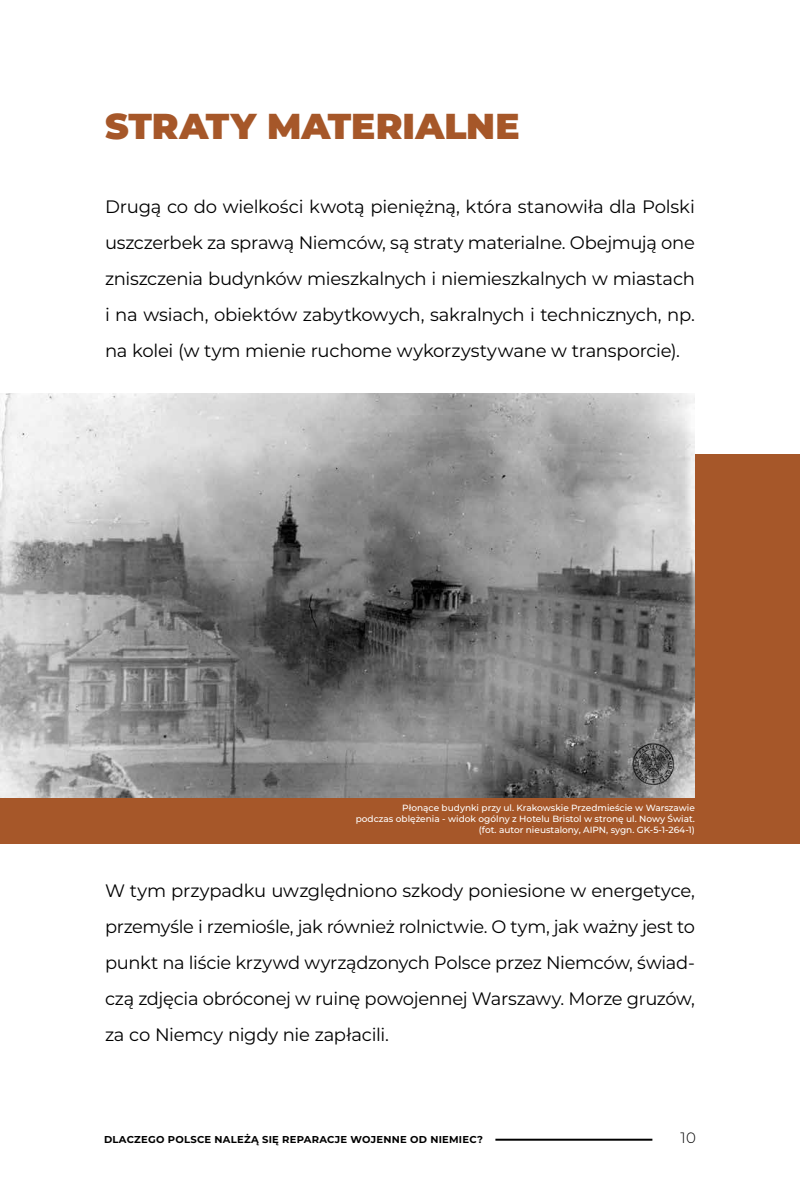
<style>
.page{position:relative;width:800px;height:1200px;background:#fff}
.page>*{position:absolute;margin:0;border:0;box-sizing:border-box;transform-origin:0 0}
.t1{font:900 36px "Montserrat";letter-spacing:.005em;color:#a65729}
.t2{font:18px/36px "Montserrat";letter-spacing:-.015em;color:#000;text-align:justify}
.t3{font:300 15px "Montserrat";color:#000}
.t4{font:700 10px "Montserrat";letter-spacing:.025em;color:#000}
.t5{font:500 9px/10.8px "Montserrat";color:#fff;text-align:right}
</style>
<div class="page">
<hr style="left:495px;top:1139px;width:157px;height:2px;background:#000">
<div style="left:0;top:454px;width:800px;height:389px;background:#a65729"></div>
<img style="left:0;top:394px;width:695px;height:404px">
<h1 class="t1" style="left:105px;top:99px;width:416px">STRATY MATERIALNE</h1>
<p class="t2" style="left:105px;top:188px;width:591px">Drugą co do wielkości kwotą pieniężną, która stanowiła dla Polski uszczerbek za sprawą Niemców, są straty materialne. Obejmują one zniszczenia budynków mieszkalnych i niemieszkalnych w miastach i na wsiach, obiektów zabytkowych, sakralnych i technicznych, np. na kolei (w tym mienie ruchome wykorzystywane w transporcie).</p>
<p class="t5" style="left:356px;top:802px;width:341px">Płonące budynki przy ul. Krakowskie Przedmieście w Warszawie<br>podczas oblężenia - widok ogólny z Hotelu Bristol w stronę ul. Nowy Świat. (fot. autor nieustalony, AIPN, sygn. GK-5-1-264-1)</p>
<p class="t2" style="left:105px;top:872px;width:592px">W tym przypadku uwzględniono szkody poniesione w energetyce, przemyśle i rzemiośle, jak również rolnictwie. O tym, jak ważny jest to punkt na liście krzywd wyrządzonych Polsce przez Niemców, świad&shy;czą zdjęcia obróconej w ruinę powojennej Warszawy. Morze gruzów, za co Niemcy nigdy nie zapłacili.</p>
<p class="t4" style="left:104px;top:1133px;width:380px">DLACZEGO POLSCE NALEŻĄ SIĘ REPARACJE WOJENNE OD NIEMIEC?</p>
<p class="t3" style="left:681px;top:1128px;width:17px">10</p>
</div>
